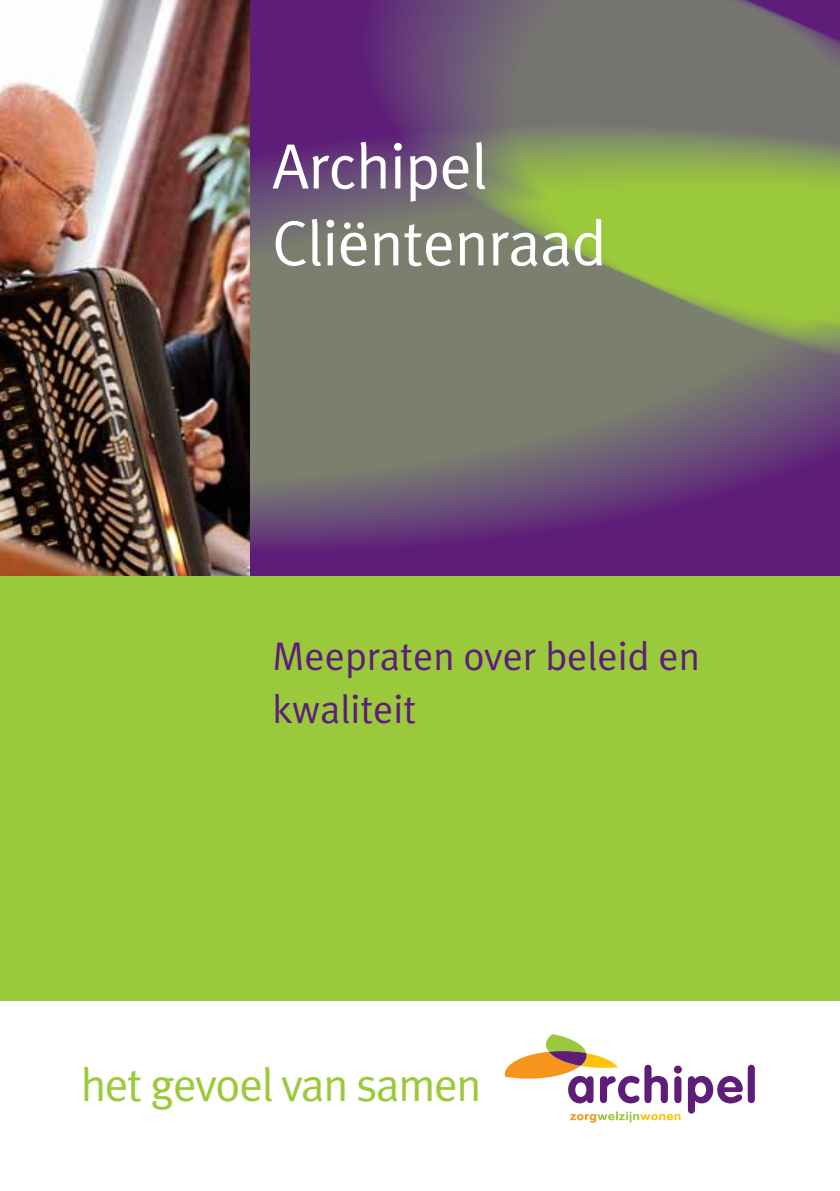
<style>
.page{position:relative;width:840px;height:1191px;background:#fff}
.page>*{position:absolute;margin:0;border:0;box-sizing:border-box;transform-origin:0 0}
.t1{font:64px/76.8px "Meta Plus";letter-spacing:-.01em;color:#fff}
.t2{font:47px "Meta Plus";letter-spacing:-.03em;color:#9aca3c}
.t3{font:40px/52.8px "Meta Plus";color:#5d1d79}
</style>
<div class="page">
<div style="left:0;top:575px;width:839px;height:426px;background:#9aca3c"></div>
<svg style="left:570px;top:1111px;width:110px;height:11px"></svg>
<svg style="left:673px;top:1065px;width:8px;height:38px"></svg>
<svg style="left:687px;top:1076px;width:55px;height:37px"></svg>
<div style="left:747px;top:1064px;width:7px;height:39px;background:#5d1d79;border-radius:4px"></div>
<svg style="left:504px;top:1034px;width:163px;height:69px"></svg>
<img style="left:249px;top:0;width:590px;height:575px">
<img style="left:0;top:0;width:249px;height:575px">
<h1 class="t1" style="left:272px;top:127px;width:335px">Archipel<br>Cliëntenraad</h1>
<p class="t3" style="left:272px;top:629px;width:429px">Meepraten over beleid en kwaliteit</p>
<p class="t2" style="left:81px;top:1058px;width:402px">het gevoel van samen</p>
</div>
